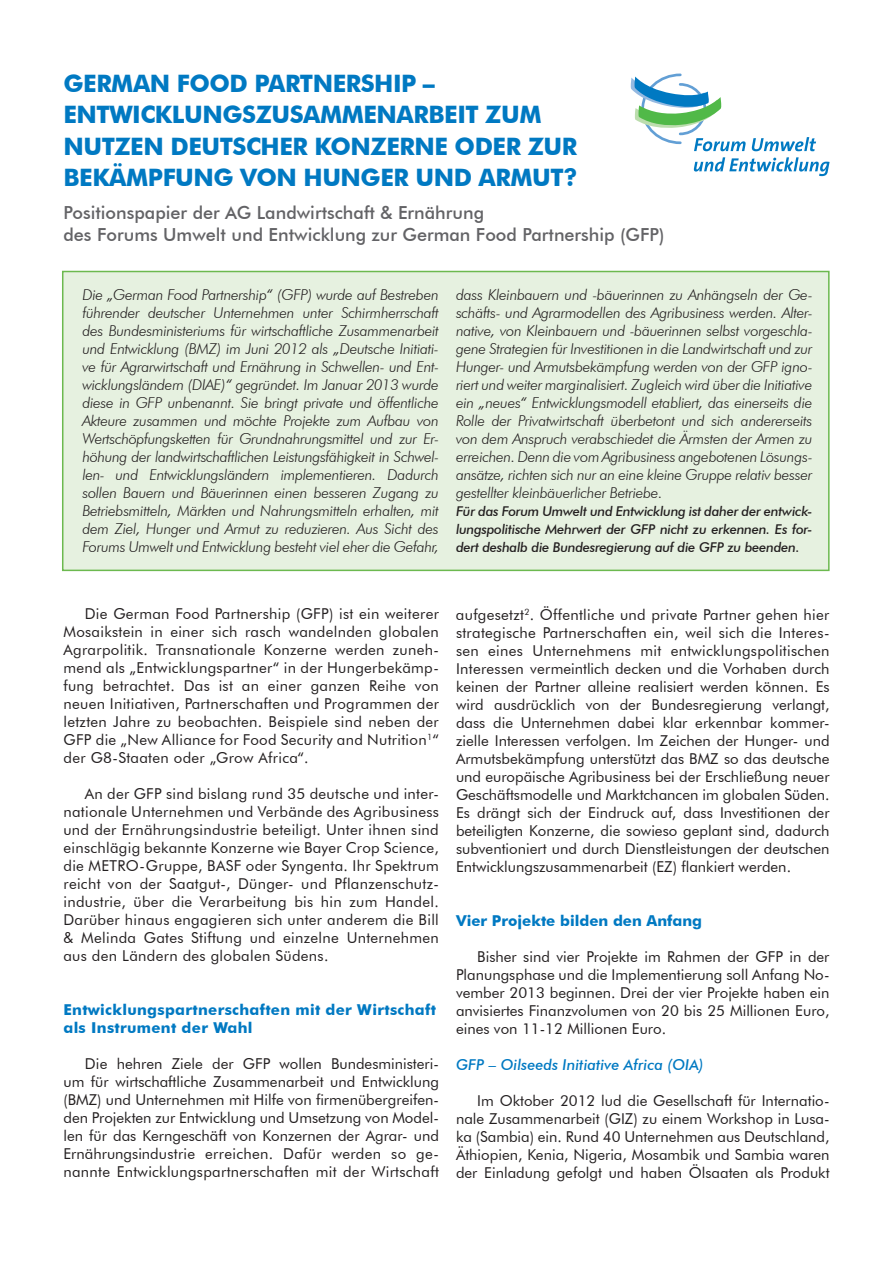
<style>
.page{position:relative;width:895px;height:1265px;background:#fff}
.page>*{position:absolute;margin:0;border:0;box-sizing:border-box;transform-origin:0 0}
.t1{font:700 24px/31.5px "Futura BT";letter-spacing:-.02em;color:#0079c2}
.t2{font:500 18px/21.6px "Futura BT";color:#636366}
.t3{font:15px/18px "Futura BT";color:#231f20;text-align:justify}
.t4{font:italic 300 15px/18px "Futura BT";letter-spacing:-.02em;color:#231f20;text-align:justify}
.t5{font:700 15px/18px "Futura BT";letter-spacing:.02em;color:#0079c2}
.t6{font:italic 500 15px "Futura BT";color:#0079c2}
.t7{font:700 15px "Futura BT";color:#0079c2}
.t8{font:italic 500 13.5px/18px "Futura BT";letter-spacing:-.02em;color:#231f20;text-align:justify}
</style>
<div class="page">
<div style="left:62px;top:271px;width:767px;height:300px;background:#e6f1e0;border:2px solid #6cb94f"></div>
<svg style="left:693px;top:157px;width:136px;height:19px"></svg>
<svg style="left:630px;top:74px;width:115px;height:77px"></svg>
<svg style="left:751px;top:137px;width:65px;height:14px"></svg>
<h1 class="t1" style="left:63px;top:67px;width:515px">GERMAN FOOD PARTNERSHIP –<br>ENTWICKLUNGSZUSAMMENARBEIT ZUM<br>NUTZEN DEUTSCHER KONZERNE ODER ZUR<br>BEKÄMPFUNG VON HUNGER UND ARMUT?</h1>
<p class="t2" style="left:63px;top:202px;width:602px">Positionspapier der AG Landwirtschaft &amp; Ernährung<br>des Forums Umwelt und Entwicklung zur German Food Partnership (GFP)</p>
<p class="t4" style="left:82px;top:285px;width:358px">Die „German Food Partnership“ (GFP) wurde auf Bestreben führender deutscher Unternehmen unter Schirmherrschaft des Bundesministeriums für wirtschaftliche Zusammenarbeit und Entwicklung (BMZ) im Juni 2012 als „Deutsche Initiati&shy;ve für Agrarwirtschaft und Ernährung in Schwellen- und Ent&shy;wicklungsländern (DIAE)“ gegründet. Im Januar 2013 wurde diese in GFP unbenannt. Sie bringt private und öffentliche Akteure zusammen und möchte Projekte zum Aufbau von Wertschöpfungsketten für Grundnahrungsmittel und zur Er&shy;höhung der landwirtschaftlichen Leistungsfähigkeit in Schwel&shy;len- und Entwicklungsländern implementieren. Dadurch sollen Bauern und Bäuerinnen einen besseren Zugang zu Betriebsmitteln, Märkten und Nahrungsmitteln erhalten, mit dem Ziel, Hunger und Armut zu reduzieren. Aus Sicht des Forums Umwelt und Entwicklung besteht viel eher die Gefahr,</p>
<p class="t4" style="left:456px;top:286px;width:358px">dass Kleinbauern und -bäuerinnen zu Anhängseln der Ge&shy;schäfts- und Agrarmodellen des Agribusiness werden. Alter&shy;native, von Kleinbauern und -bäuerinnen selbst vorgeschla&shy;gene Strategien für Investitionen in die Landwirtschaft und zur Hunger- und Armutsbekämpfung werden von der GFP igno&shy;riert und weiter marginalisiert. Zugleich wird über die Initiative ein „neues“ Entwicklungsmodell etabliert, das einerseits die Rolle der Privatwirtschaft überbetont und sich andererseits von dem Anspruch verabschiedet die Ärmsten der Armen zu erreichen. Denn die vom Agribusiness angebotenen Lösungs&shy;ansätze, richten sich nur an eine kleine Gruppe relativ besser gestellter kleinbäuerlicher Betriebe.</p>
<p class="t8" style="left:456px;top:502px;width:358px">Für das Forum Umwelt und Entwicklung ist daher der entwick&shy;lungspolitische Mehrwert der GFP nicht zu erkennen. Es for&shy;dert deshalb die Bundesregierung auf die GFP zu beenden.</p>
<p class="t3" style="left:63px;top:604px;width:377px;text-indent:21px">Die German Food Partnership (GFP) ist ein weiterer Mosaikstein in einer sich rasch wandelnden globalen Agrarpolitik. Transnationale Konzerne werden zuneh&shy;mend als „Entwicklungspartner“ in der Hungerbekämp&shy;fung betrachtet. Das ist an einer ganzen Reihe von neuen Initiativen, Partnerschaften und Programmen der letzten Jahre zu beobachten. Beispiele sind neben der GFP die „New Alliance for Food Security and Nutrition<sup>1</sup>“ der G8-Staaten oder „Grow Africa“.</p>
<p class="t3" style="left:63px;top:784px;width:377px;text-indent:21px">An der GFP sind bislang rund 35 deutsche und inter&shy;nationale Unternehmen und Verbände des Agribusiness und der Ernährungsindustrie beteiligt. Unter ihnen sind einschlägig bekannte Konzerne wie Bayer Crop Science, die METRO-Gruppe, BASF oder Syngenta. Ihr Spektrum reicht von der Saatgut-, Dünger- und Pflanzenschutz&shy;industrie, über die Verarbeitung bis hin zum Handel.<br>Darüber hinaus engagieren sich unter anderem die Bill &amp; Melinda Gates Stiftung und einzelne Unternehmen aus den Ländern des globalen Südens.</p>
<p class="t5" style="left:63px;top:1000px;width:374px">ENTWICKLUNGSPARTNERSCHAFTEN MIT DER WIRTSCHAFT<br>ALS I NSTRUMENT DER WAHL</p>
<p class="t3" style="left:63px;top:1054px;width:377px;text-indent:21px">Die hehren Ziele der GFP wollen Bundesministeri&shy;um für wirtschaftliche Zusammenarbeit und Entwicklung (BMZ) und Unternehmen mit Hilfe von firmenübergreifen&shy;den Projekten zur Entwicklung und Umsetzung von Model&shy;len für das Kerngeschäft von Konzernen der Agrar- und Ernährungsindustrie erreichen. Dafür werden so ge&shy;nannte Entwicklungspartnerschaften mit der Wirtschaft</p>
<p class="t3" style="left:456px;top:605px;width:375px">aufgesetzt<sup>2</sup>. Öffentliche und private Partner gehen hier strategische Partnerschaften ein, weil sich die Interes&shy;sen eines Unternehmens mit entwicklungspolitischen Interessen vermeintlich decken und die Vorhaben durch keinen der Partner alleine realisiert werden können. Es wird ausdrücklich von der Bundesregierung verlangt, dass die Unternehmen dabei klar erkennbar kommer&shy;zielle Interessen verfolgen. Im Zeichen der Hunger- und Armutsbekämpfung unterstützt das BMZ so das deutsche und europäische Agribusiness bei der Erschließung neuer Geschäftsmodelle und Marktchancen im globalen Süden.<br>Es drängt sich der Eindruck auf, dass Investitionen der beteiligten Konzerne, die sowieso geplant sind, dadurch subventioniert und durch Dienstleistungen der deutschen Entwicklungszusammenarbeit (EZ) flankiert werden.</p>
<p class="t7" style="left:456px;top:911px;width:247px">VIER PROJEKTE BILDEN DEN ANFANG</p>
<p class="t3" style="left:456px;top:947px;width:375px;text-indent:21px">Bisher sind vier Projekte im Rahmen der GFP in der Planungsphase und die Implementierung soll Anfang No&shy;vember 2013 beginnen. Drei der vier Projekte haben ein anvisiertes Finanzvolumen von 20 bis 25 Millionen Euro, eines von 11-12 Millionen Euro.</p>
<p class="t6" style="left:456px;top:1055px;width:249px">GFP – Oilseeds Initiative Africa (OIA)</p>
<p class="t3" style="left:456px;top:1091px;width:375px;text-indent:21px">Im Oktober 2012 lud die Gesellschaft für Internatio&shy;nale Zusammenarbeit (GIZ) zu einem Workshop in Lusa&shy;ka (Sambia) ein. Rund 40 Unternehmen aus Deutschland, Äthiopien, Kenia, Nigeria, Mosambik und Sambia waren der Einladung gefolgt und haben Ölsaaten als Produkt</p>
</div>
